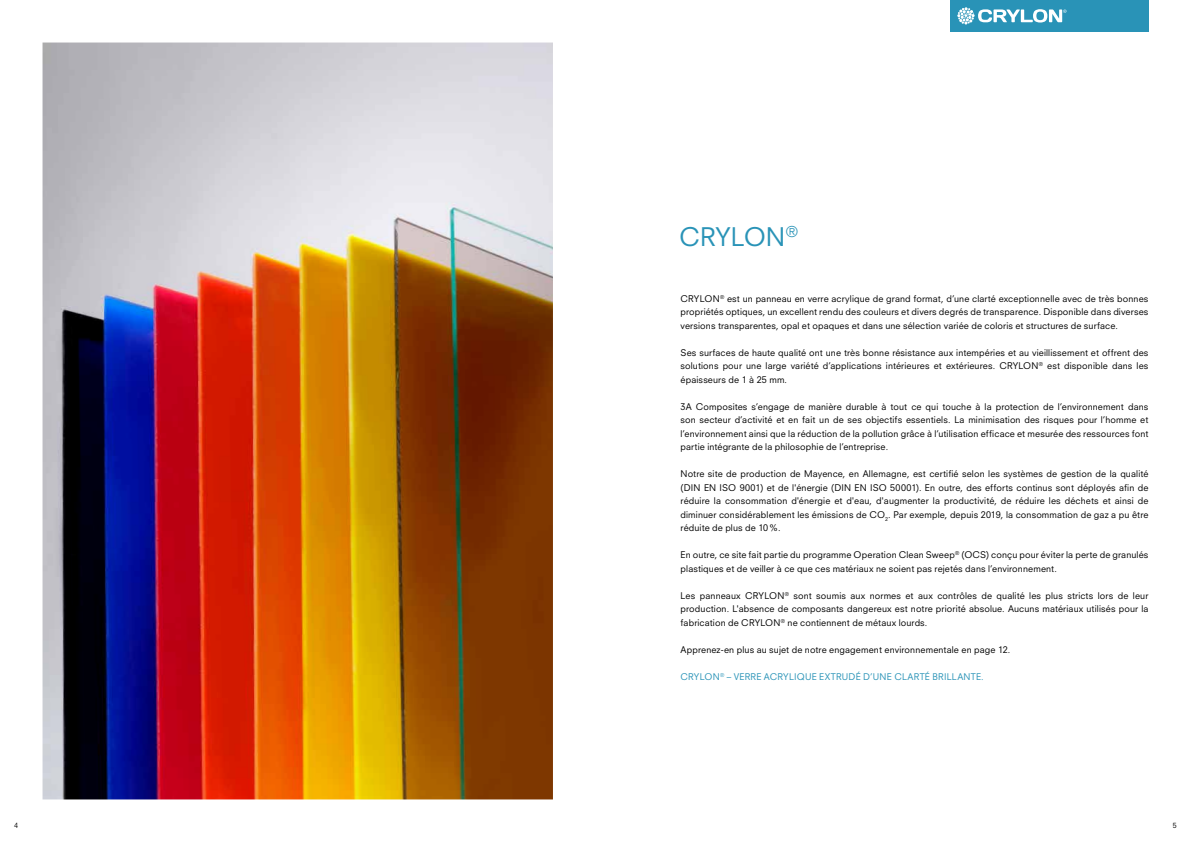
<style>
.page{position:relative;width:1191px;height:842px;background:#fff}
.page>*{position:absolute;margin:0;border:0;box-sizing:border-box;transform-origin:0 0}
.t1{font:25px "Neuzeit SLT Std";color:#2993b7}
.t2{font:9px/13.5px "Neuzeit SLT Std";letter-spacing:.015em;color:#000;text-align:justify}
.t3{font:9px "Neuzeit SLT Std";letter-spacing:.025em;color:#2993b7}
.t4{font:7px "Neuzeit SLT Std";color:#000}
</style>
<div class="page">
<img style="left:43px;top:43px;width:510px;height:756px">
<div style="left:950px;top:0;width:198px;height:31px;background:#2993b7"></div>
<svg style="left:957px;top:7px;width:109px;height:18px"></svg>
<h1 class="t1" style="left:679px;top:221px;width:120px">CRYLON<sup>®</sup></h1>
<p class="t2" style="left:680px;top:291px;width:469px">CRYLON<sup>®</sup> est un panneau en verre acrylique de grand format, d’une clarté exceptionnelle avec de très bonnes propriétés optiques, un excellent rendu des couleurs et divers degrés de transparence. Disponible dans diverses versions transparentes, opal et opaques et dans une sélection variée de coloris et structures de surface.</p>
<p class="t2" style="left:680px;top:345px;width:469px">Ses surfaces de haute qualité ont une très bonne résistance aux intempéries et au vieillissement et offrent des solutions pour une large variété d’applications intérieures et extérieures. CRYLON<sup>®</sup> est disponible dans les épaisseurs de 1 à 25 mm.</p>
<p class="t2" style="left:680px;top:399px;width:469px">3A Composites s’engage de manière durable à tout ce qui touche à la protection de l’environnement dans son secteur d’activité et en fait un de ses objectifs essentiels. La minimisation des risques pour l’homme et l’environnement ainsi que la réduction de la pollution grâce à l’utilisation efficace et mesurée des ressources font partie intégrante de la philosophie de l’entreprise.</p>
<p class="t2" style="left:680px;top:467px;width:469px">Notre site de production de Mayence, en Allemagne, est certifié selon les systèmes de gestion de la qualité (DIN EN ISO 9001) et de l'énergie (DIN EN ISO 50001). En outre, des efforts continus sont déployés afin de réduire la consommation d'énergie et d'eau, d'augmenter la productivité, de réduire les déchets et ainsi de diminuer considérablement les émissions de CO<sub>2</sub>. Par exemple, depuis 2019, la consommation de gaz a pu être réduite de plus de 10%.</p>
<p class="t2" style="left:680px;top:548px;width:469px">En outre, ce site fait partie du programme Operation Clean Sweep<sup>®</sup> (OCS) conçu pour éviter la perte de granulés plastiques et de veiller à ce que ces matériaux ne soient pas rejetés dans l’environnement.</p>
<p class="t2" style="left:680px;top:588px;width:469px">Les panneaux CRYLON<sup>®</sup> sont soumis aux normes et aux contrôles de qualité les plus stricts lors de leur production. L'absence de composants dangereux est notre priorité absolue. Aucuns matériaux utilisés pour la fabrication de CRYLON<sup>®</sup> ne contiennent de métaux lourds.</p>
<p class="t2" style="left:680px;top:642px;width:331px">Apprenez-en plus au sujet de notre engagement environnementale en page 12.</p>
<p class="t3" style="left:680px;top:671px;width:305px">CRYLON<sup>®</sup> – VERRE ACRYLIQUE EXTRUDÉ D’UNE CLARTÉ BRILLANTE.</p>
<p class="t4" style="left:14px;top:821px;width:5px">4</p>
<p class="t4" style="left:1172px;top:821px;width:5px">5</p>
</div>
